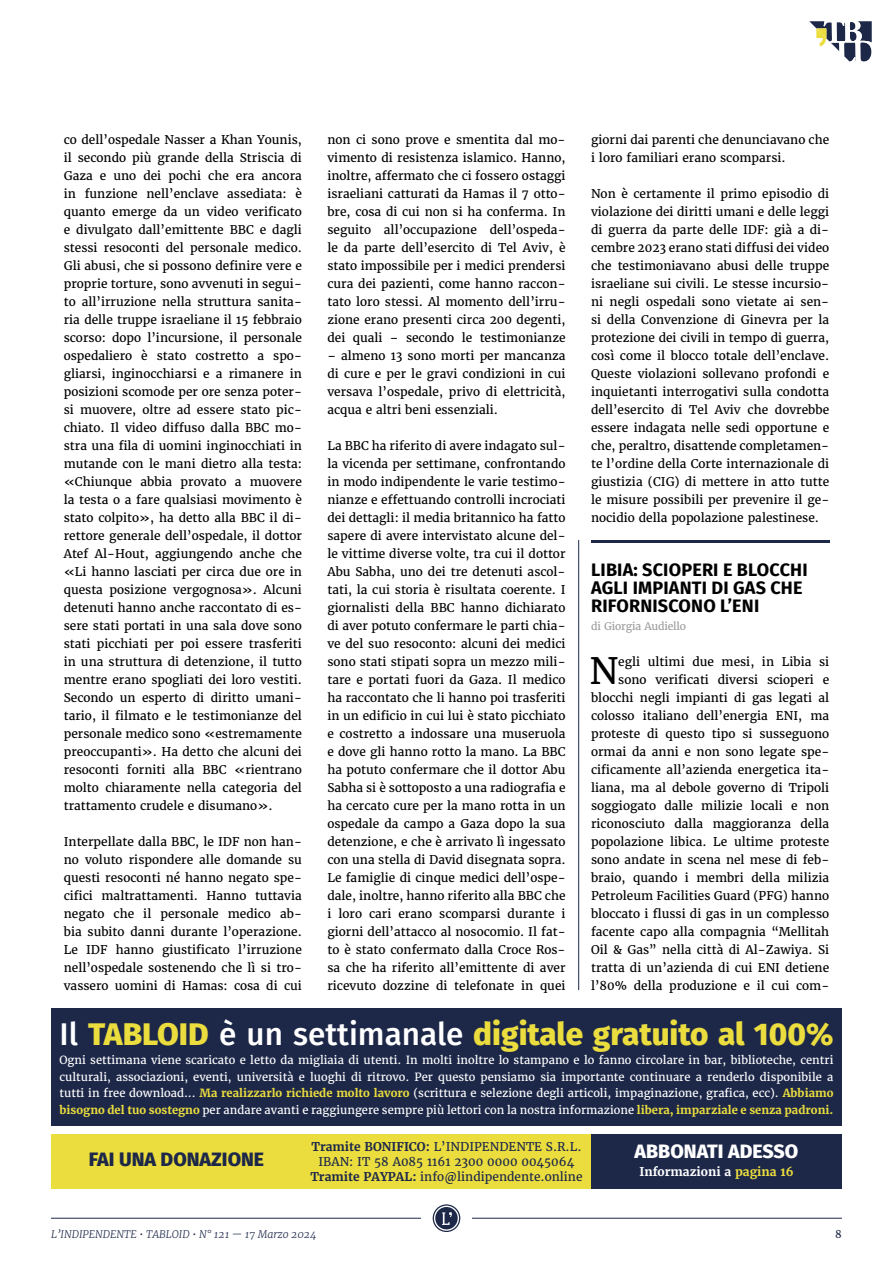
<style>
.page{position:relative;width:893px;height:1263px;background:#fff}
.page>*{position:absolute;margin:0;border:0;box-sizing:border-box;transform-origin:0 0}
.t1{font:36.15px "Merriweather";color:#000}
.t2{font:800 31.5px "Fira Sans";color:#ebdd3e}
.t3{font:800 19.5px "Fira Sans";color:#1d2849}
.t4{font:800 19.5px "Fira Sans";color:#fff}
.t5{font:700 18px/18px "Fira Sans";letter-spacing:.01em;color:#000}
.t6{font:12px/18px "Merriweather";color:#000;text-align:justify}
.t7{font:12px/15px "Merriweather";color:#1d2849;text-align:center}
.t8{font:700 12px "Merriweather";color:#fff}
.t9{font:11.25px/16.5px "Merriweather";color:#fff;text-align:justify}
.t10{font:italic 300 10.5px "Merriweather";color:#1d2849}
.t11{font:10.5px "Merriweather";letter-spacing:-.015em;color:#9d9d9c}
.t12{font:10.5px "Merriweather";color:#1d2849}
.s1{font-weight:500;color:#fff}
.s2{font-weight:700;color:#ebdd3e}
.s3{font-weight:700}
.s4{color:#ebdd3e}
</style>
<div class="page">
<hr style="left:51px;top:1218px;width:370px;height:1px;background:#1d2849">
<hr style="left:472px;top:1218px;width:370px;height:1px;background:#1d2849">
<svg style="left:433px;top:1204px;width:27px;height:28px"></svg>
<svg style="left:809px;top:21px;width:63px;height:41px"></svg>
<div style="left:51px;top:1008px;width:791px;height:117px;background:#1d2849"></div>
<div style="left:51px;top:1134px;width:251px;height:54px;background:#ebdd3e"></div>
<div style="left:302px;top:1134px;width:289px;height:54px;background:#ebdd3e"></div>
<div style="left:591px;top:1134px;width:251px;height:54px;background:#1d2849"></div>
<hr style="left:578px;top:540px;width:1px;height:450px;background:#1d2849">
<hr style="left:591px;top:540px;width:238px;height:3px;background:#1d2849">
<p class="t6" style="left:64px;top:131px;width:240px">co dell’ospedale Nasser a Khan Younis, il secondo più grande della Striscia di Gaza e uno dei pochi che era ancora in funzione nell’enclave assediata: è quanto emerge da un video verificato e divulgato dall’emittente BBC e dagli stessi resoconti del personale medico.<br>Gli abusi, che si possono definire vere e proprie torture, sono avvenuti in segui&shy;to all’irruzione nella struttura sanita&shy;ria delle truppe israeliane il 15 febbraio scorso: dopo l’incursione, il personale ospedaliero è stato costretto a spo&shy;gliarsi, inginocchiarsi e a rimanere in posizioni scomode per ore senza poter&shy;si muovere, oltre ad essere stato pic&shy;chiato. Il video diffuso dalla BBC mo&shy;stra una fila di uomini inginocchiati in mutande con le mani dietro alla testa: «Chiunque abbia provato a muovere la testa o a fare qualsiasi movimento è stato colpito», ha detto alla BBC il di&shy;rettore generale dell’ospedale, il dottor Atef Al-Hout, aggiungendo anche che «Li hanno lasciati per circa due ore in questa posizione vergognosa». Alcuni detenuti hanno anche raccontato di es&shy;sere stati portati in una sala dove sono stati picchiati per poi essere trasferiti in una struttura di detenzione, il tutto mentre erano spogliati dei loro vestiti.<br>Secondo un esperto di diritto umani&shy;tario, il filmato e le testimonianze del personale medico sono «estremamente preoccupanti». Ha detto che alcuni dei resoconti forniti alla BBC «rientrano molto chiaramente nella categoria del trattamento crudele e disumano».</p>
<p class="t6" style="left:64px;top:833px;width:240px">Interpellate dalla BBC, le IDF non han&shy;no voluto rispondere alle domande su questi resoconti né hanno negato spe&shy;cifici maltrattamenti. Hanno tuttavia negato che il personale medico ab&shy;bia subito danni durante l’operazione.<br>Le IDF hanno giustificato l’irruzione nell’ospedale sostenendo che lì si tro&shy;vassero uomini di Hamas: cosa di cui</p>
<p class="t6" style="left:327px;top:131px;width:240px">non ci sono prove e smentita dal mo&shy;vimento di resistenza islamico. Hanno, inoltre, affermato che ci fossero ostaggi israeliani catturati da Hamas il 7 otto&shy;bre, cosa di cui non si ha conferma. In seguito all’occupazione dell’ospeda&shy;le da parte dell’esercito di Tel Aviv, è stato impossibile per i medici prendersi cura dei pazienti, come hanno raccon&shy;tato loro stessi. Al momento dell’irru&shy;zione erano presenti circa 200 degenti, dei quali – secondo le testimonianze</p>
<p class="t6" style="left:327px;top:347px;width:240px">– almeno 13 sono morti per mancanza di cure e per le gravi condizioni in cui versava l’ospedale, privo di elettricità, acqua e altri beni essenziali.</p>
<p class="t6" style="left:327px;top:437px;width:240px">La BBC ha riferito di avere indagato sul&shy;la vicenda per settimane, confrontando in modo indipendente le varie testimo&shy;nianze e effettuando controlli incrociati dei dettagli: il media britannico ha fatto sapere di avere intervistato alcune del&shy;le vittime diverse volte, tra cui il dottor Abu Sabha, uno dei tre detenuti ascol&shy;tati, la cui storia è risultata coerente. I giornalisti della BBC hanno dichiarato di aver potuto confermare le parti chia&shy;ve del suo resoconto: alcuni dei medici sono stati stipati sopra un mezzo mili&shy;tare e portati fuori da Gaza. Il medico ha raccontato che li hanno poi trasferiti in un edificio in cui lui è stato picchiato e costretto a indossare una museruola e dove gli hanno rotto la mano. La BBC ha potuto confermare che il dottor Abu Sabha si è sottoposto a una radiografia e ha cercato cure per la mano rotta in un ospedale da campo a Gaza dopo la sua detenzione, e che è arrivato lì ingessato con una stella di David disegnata sopra.<br>Le famiglie di cinque medici dell’ospe&shy;dale, inoltre, hanno riferito alla BBC che i loro cari erano scomparsi durante i giorni dell’attacco al nosocomio. Il fat&shy;to è stato confermato dalla Croce Ros&shy;sa che ha riferito all’emittente di aver ricevuto dozzine di telefonate in quei</p>
<p class="t6" style="left:591px;top:131px;width:240px">giorni dai parenti che denunciavano che i loro familiari erano scomparsi.</p>
<p class="t6" style="left:591px;top:185px;width:240px">Non è certamente il primo episodio di violazione dei diritti umani e delle leggi di guerra da parte delle IDF: già a di&shy;cembre 2023 erano stati diffusi dei video che testimoniavano abusi delle truppe israeliane sui civili. Le stesse incursio&shy;ni negli ospedali sono vietate ai sen&shy;si della Convenzione di Ginevra per la protezione dei civili in tempo di guerra, così come il blocco totale dell’enclave.<br>Queste violazioni sollevano profondi e inquietanti interrogativi sulla condotta dell’esercito di Tel Aviv che dovrebbe essere indagata nelle sedi opportune e che, peraltro, disattende completamen&shy;te l’ordine della Corte internazionale di giustizia (CIG) di mettere in atto tutte le misure possibili per prevenire il ge&shy;nocidio della popolazione palestinese.</p>
<h3 class="t5" style="left:591px;top:559px;width:218px">LIBIA: SCIOPERI E BLOCCHI<br>AGLI IMPIANTI DI GAS CHE<br>RIFORNISCONO L’ENI</h3>
<p class="t11" style="left:591px;top:620px;width:97px">di Giorgia Audiello</p>
<h1 class="t1" style="left:589px;top:648px;width:30px">N</h1>
<p class="t6" style="left:591px;top:653px;width:240px;text-align:right">egli ultimi due mesi, in Libia si sono verificati diversi scioperi e blocchi negli impianti di gas legati al colosso italiano dell’energia ENI, ma proteste di questo tipo si susseguono ormai da anni e non sono legate spe&shy;cificamente all’azienda energetica ita&shy;liana, ma al debole governo di Tripoli soggiogato dalle milizie locali e non riconosciuto dalla maggioranza della popolazione libica. Le ultime proteste sono andate in scena nel mese di feb&shy;braio, quando i membri della milizia Petroleum Facilities Guard (PFG) hanno bloccato i flussi di gas in un complesso facente capo alla compagnia “Mellitah Oil &amp; Gas” nella città di Al-Zawiya. Si tratta di un’azienda di cui ENI detiene l’80% della produzione e il cui com-</p>
<h2 class="t2" style="left:60px;top:1006px;width:775px"><span class="s1">Il</span> TABLOID <span class="s1">è un settimanale</span> digitale gratuito al 100%</h2>
<p class="t9" style="left:60px;top:1052px;width:775px">Ogni settimana viene scaricato e letto da migliaia di utenti. In molti inoltre lo stampano e lo fanno circolare in bar, biblioteche, centri culturali, associazioni, eventi, università e luoghi di ritrovo. Per questo pensiamo sia importante continuare a renderlo disponibile a tutti in free download... <span class="s2">Ma realizzarlo richiede molto lavoro</span> (scrittura e selezione degli articoli, impaginazione, grafica, ecc). <span class="s2">Abbiamo bisogno del tuo sostegno</span> per andare avanti e raggiungere sempre più lettori con la nostra informazione <span class="s2">libera, imparziale e senza padroni.</span></p>
<h3 class="t3" style="left:89px;top:1142px;width:177px">FAI UNA DONAZIONE</h3>
<p class="t7" style="left:310px;top:1139px;width:274px"><span class="s3">Tramite BONIFICO:</span> L’INDIPENDENTE S.R.L.<br>IBAN: IT 58 A085 1161 2300 0000 0045064<br><span class="s3">Tramite PAYPAL:</span> info@lindipendente.online</p>
<h3 class="t4" style="left:635px;top:1134px;width:165px">ABBONATI ADESSO</h3>
<p class="t8" style="left:639px;top:1164px;width:156px">Informazioni a <span class="s4">pagina 16</span></p>
<p class="t10" style="left:51px;top:1227px;width:267px">L’INDIPENDENTE • TABLOID • N° 121 — 17 Marzo 2024</p>
<p class="t12" style="left:835px;top:1227px;width:8px">8</p>
</div>
